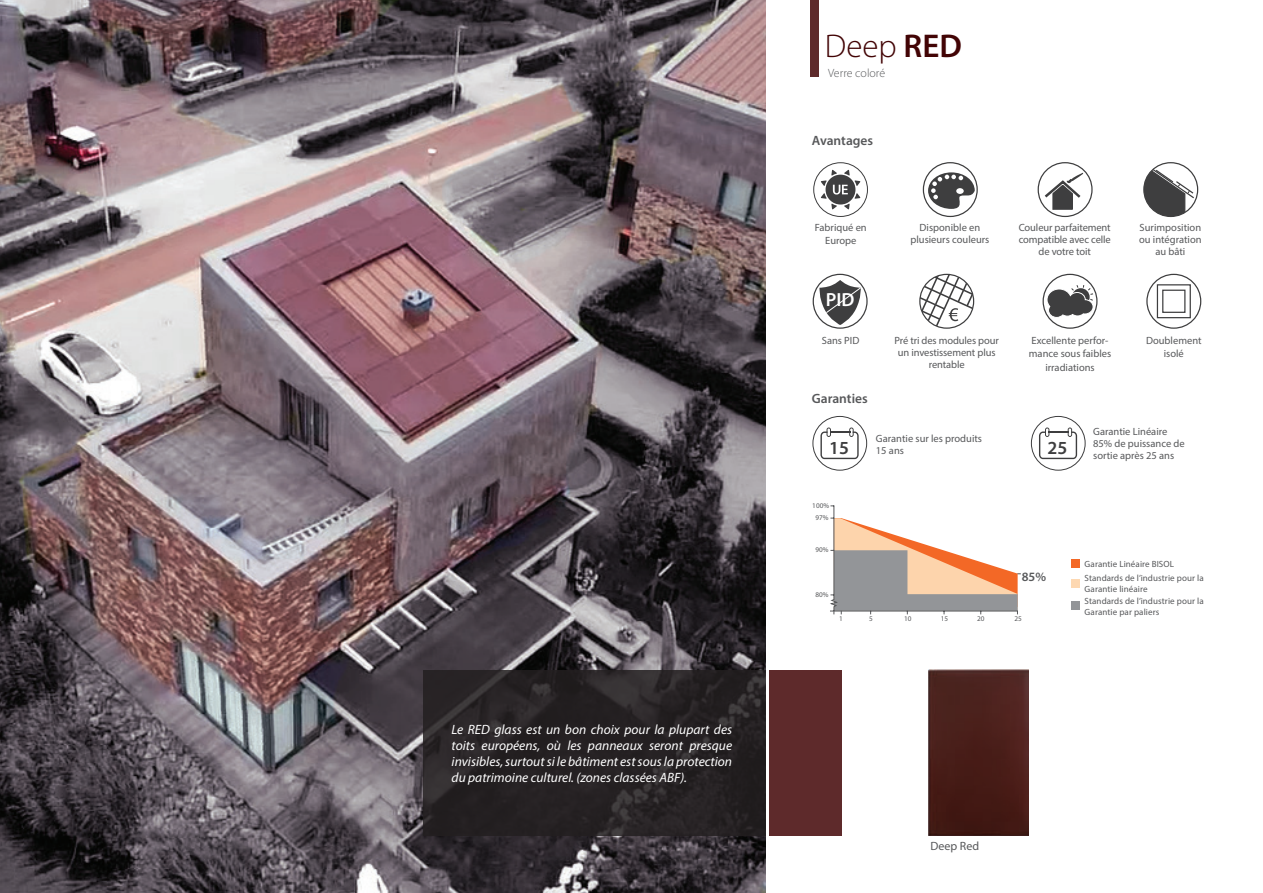
<style>
.page{position:relative;width:1263px;height:893px;background:#fff}
.page>*{position:absolute;margin:0;border:0;box-sizing:border-box;transform-origin:0 0}
.t1{font:300 33px "Myriad Pro";color:#420405}
.t2{font:600 19.05px "Myriad Pro";color:#fff}
.t3{font:600 18.45px "Myriad Pro";color:#3e3e3f}
.t4{font:italic 13.5px/16.2px "Myriad Pro";color:#fff;text-align:justify}
.t5{font:600 13.5px "Myriad Pro";color:#57585a}
.t6{font:600 12.75px "Myriad Pro";color:#57585a}
.t7{font:300 12px "Myriad Pro";color:#57585a}
.t8{font:12px "Myriad Pro";color:#57585a}
.t9{font:10.5px/12px "Myriad Pro";color:#57585a;text-align:center}
.t10{font:9px/10.5px "Myriad Pro";letter-spacing:.01em;color:#57585a}
.t11{font:7.2px "Myriad Pro";color:#57585a}
.s1{font-weight:600}
</style>
<div class="page">
<div style="left:770px;top:670px;width:72px;height:166px;background:#5e2a2b"></div>
<img style="left:0;top:0;width:765px;height:893px">
<div style="left:423px;top:670px;width:342px;height:166px;background:#231f20"></div>
<img style="left:928px;top:669px;width:100px;height:167px">
<div style="left:811px;top:0;width:8px;height:77px;background:#5e2a2b"></div>
<svg style="left:830px;top:505px;width:191px;height:110px"></svg>
<div style="left:812px;top:416px;width:55px;height:55px;border:1px solid #3e3e3f;border-radius:50%"></div>
<svg style="left:820px;top:428px;width:39px;height:31px"></svg>
<div style="left:1031px;top:416px;width:54px;height:55px;border:1px solid #3e3e3f;border-radius:50%"></div>
<hr style="left:1045px;top:427px;width:4px;height:10px;background:#b0b0b0;border-radius:2px">
<hr style="left:1068px;top:427px;width:4px;height:10px;background:#adadad;border-radius:2px">
<svg style="left:1039px;top:428px;width:38px;height:31px"></svg>
<svg style="left:1144px;top:163px;width:51px;height:53px"></svg>
<div style="left:1143px;top:162px;width:55px;height:55px;border:1px solid #3e3e3f;border-radius:50%"></div>
<div style="left:923px;top:162px;width:55px;height:55px;border:1px solid #3e3e3f;border-radius:50%"></div>
<svg style="left:928px;top:172px;width:47px;height:37px"></svg>
<div style="left:956px;top:188px;width:8px;height:6px;background:#fff;border-radius:50%"></div>
<div style="left:1146px;top:274px;width:55px;height:55px;border:1px solid #3e3e3f;border-radius:50%"></div>
<div style="left:1157px;top:284px;width:34px;height:34px;border:1px solid #3e3e3f"></div>
<div style="left:1162px;top:290px;width:23px;height:23px;border:1px solid #3e3e3f"></div>
<div style="left:813px;top:162px;width:55px;height:55px;border:1px solid #3e3e3f;border-radius:50%"></div>
<svg style="left:821px;top:170px;width:39px;height:39px"></svg>
<div style="left:1037px;top:162px;width:55px;height:55px;border:1px solid #3e3e3f;border-radius:50%"></div>
<div style="left:1053px;top:192px;width:19px;height:17px;background:#3e3e3f"></div>
<div style="left:1052px;top:192px;width:21px;height:18px;border:1px solid #3e3e3f"></div>
<svg style="left:1042px;top:173px;width:41px;height:31px"></svg>
<div style="left:813px;top:274px;width:55px;height:55px;border:1px solid #3e3e3f;border-radius:50%"></div>
<svg style="left:819px;top:280px;width:43px;height:45px"></svg>
<svg style="left:920px;top:274px;width:54px;height:54px"></svg>
<div style="left:919px;top:274px;width:55px;height:55px;border:1px solid #3e3e3f;border-radius:50%"></div>
<div style="left:1042px;top:274px;width:55px;height:55px;border:1px solid #3e3e3f;border-radius:50%"></div>
<svg style="left:1046px;top:285px;width:48px;height:33px"></svg>
<div style="left:1071px;top:602px;width:8px;height:8px;background:#939598"></div>
<div style="left:1071px;top:579px;width:8px;height:8px;background:#fdd8b2"></div>
<div style="left:1071px;top:559px;width:8px;height:9px;background:#f36826"></div>
<p class="t4" style="left:452px;top:721px;width:282px">Le RED glass est un bon choix pour la plupart des toits européens, où les panneaux seront presque invisibles, surtout si le bâtiment est sous la protection du patrimoine culturel. (zones classées ABF).</p>
<h1 class="t1" style="left:825px;top:26px;width:138px">Deep <span class="s1">RED</span></h1>
<p class="t7" style="left:828px;top:66px;width:58px">Verre coloré</p>
<p class="t5" style="left:812px;top:132px;width:63px">Avantages</p>
<p class="t9" style="left:815px;top:221px;width:53px;line-height:12.6px">Fabriqué en<br>Europe</p>
<h2 class="t2" style="left:826px;top:287px;width:30px">PID</h2>
<p class="t9" style="left:822px;top:334px;width:39px">Sans PID</p>
<p class="t5" style="left:812px;top:390px;width:57px">Garanties</p>
<p class="t9" style="left:910px;top:222px;width:81px">Disponible en plusieurs couleurs</p>
<p class="t9" style="left:1019px;top:222px;width:94px">Couleur parfaitement compatible avec celle de votre toit</p>
<p class="t9" style="left:1139px;top:222px;width:64px">Surimposition ou intégration au bâti</p>
<p class="t9" style="left:1029px;top:333px;width:84px;line-height:13.5px">Excellente perfor&shy;mance sous faibles irradiations</p>
<p class="t9" style="left:894px;top:335px;width:106px">Pré tri des modules pour un investissement plus rentable</p>
<p class="t9" style="left:1146px;top:334px;width:57px;line-height:13px">Doublement isolé</p>
<p class="t9" style="left:876px;top:433px;width:108px;text-align:left">Garantie sur les produits<br>15 ans</p>
<p class="t9" style="left:1093px;top:426px;width:93px;text-align:left">Garantie Linéaire<br>85% de puissance de sortie après 25 ans</p>
<h3 class="t3" style="left:829px;top:436px;width:21px">15</h3>
<h3 class="t3" style="left:1047px;top:436px;width:21px">25</h3>
<p class="t11" style="left:812px;top:501px;width:18px">100%</p>
<p class="t11" style="left:815px;top:545px;width:15px">90%</p>
<p class="t11" style="left:815px;top:513px;width:15px">97%</p>
<p class="t11" style="left:815px;top:590px;width:15px">80%</p>
<p class="t6" style="left:1022px;top:568px;width:26px">85%</p>
<p class="t11" style="left:839px;top:614px;width:5px">1</p>
<p class="t11" style="left:869px;top:614px;width:5px">5</p>
<p class="t11" style="left:904px;top:614px;width:9px">10</p>
<p class="t11" style="left:941px;top:614px;width:9px">15</p>
<p class="t11" style="left:977px;top:614px;width:9px">20</p>
<p class="t11" style="left:1014px;top:614px;width:9px">25</p>
<p class="t10" style="left:1084px;top:558px;width:91px">Garantie Linéaire BISOL</p>
<p class="t10" style="left:1084px;top:573px;width:121px">Standards de l’industrie pour la<br>Garantie linéaire</p>
<p class="t10" style="left:1084px;top:596px;width:121px">Standards de l’industrie pour la<br>Garantie par paliers</p>
<p class="t8" style="left:930px;top:838px;width:50px">Deep Red</p>
</div>
